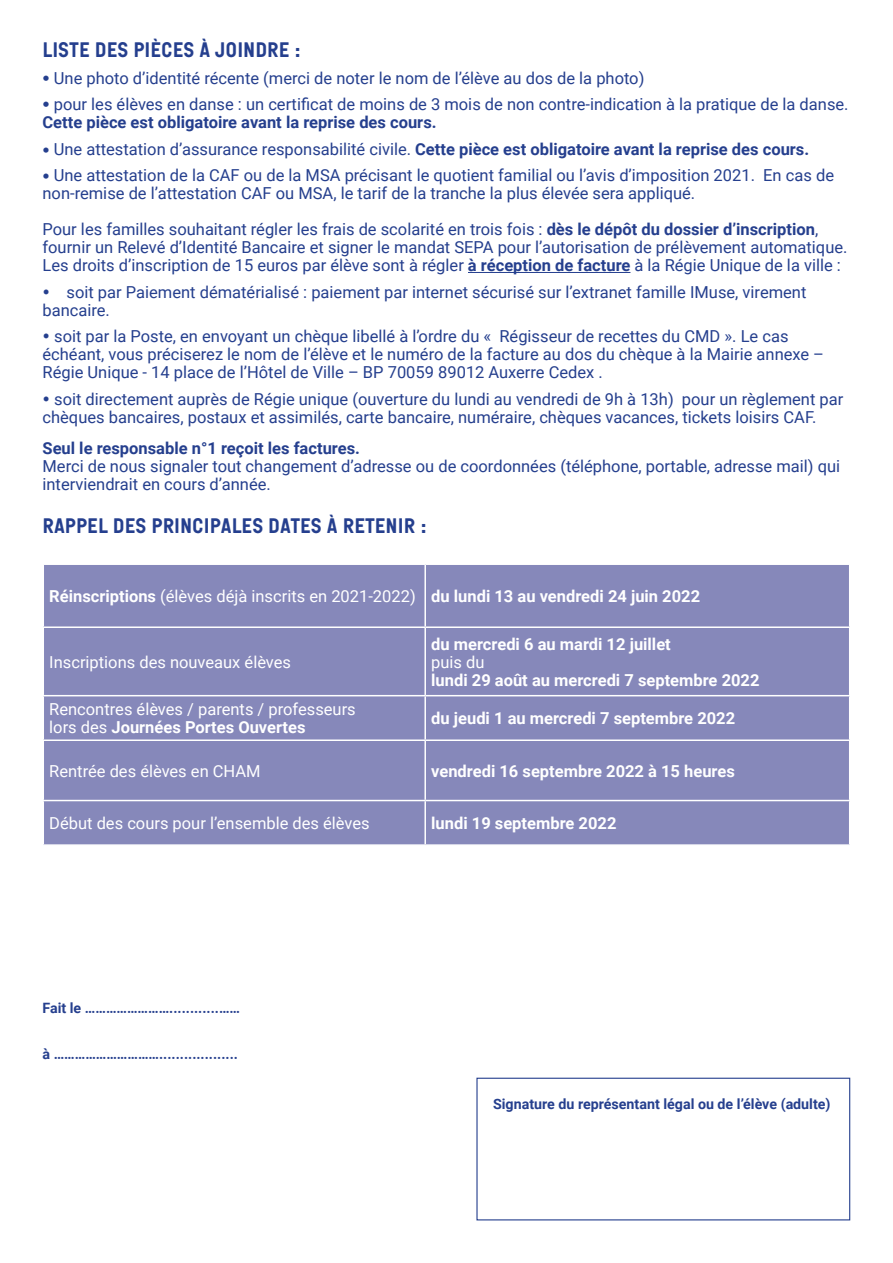
<style>
.page{position:relative;width:893px;height:1263px;background:#fff}
.page>*{position:absolute;margin:0;border:0;box-sizing:border-box;transform-origin:0 0}
.t1{font:21px "Auxerrenormal";color:#253f8e}
.t2{font:16.5px/18px "Roboto";color:#253f8e}
.t3{font:16.5px/18px "Roboto";color:#fff}
.t4{font:700 16.5px "Roboto";color:#253f8e}
.t5{font:700 16.5px "Roboto";color:#fff}
.t6{font:700 14.25px "Roboto";color:#253f8e}
.s1{font-family:"Auxerrenormal"}
.s2{font-family:"Georgia"}
.s3{font-weight:400}
.s4{font-family:"Georgia";font-weight:700}
.s5{font-weight:700}
</style>
<div class="page">
<div style="left:476px;top:1078px;width:374px;height:142px;border:1px solid #253f8e"></div>
<div style="left:44px;top:565px;width:805px;height:279px;background:#8688ba"></div>
<hr style="left:424px;top:565px;width:2px;height:61px;background:#fff">
<hr style="left:43px;top:626px;width:382px;height:2px;background:#fff">
<hr style="left:425px;top:626px;width:425px;height:2px;background:#fff">
<hr style="left:424px;top:628px;width:2px;height:67px;background:#fff">
<hr style="left:43px;top:695px;width:382px;height:1px;background:#fff">
<hr style="left:425px;top:695px;width:425px;height:1px;background:#fff">
<hr style="left:424px;top:696px;width:2px;height:43px;background:#fff">
<hr style="left:43px;top:739px;width:382px;height:2px;background:#fff">
<hr style="left:425px;top:739px;width:425px;height:2px;background:#fff">
<hr style="left:424px;top:741px;width:2px;height:59px;background:#fff">
<hr style="left:43px;top:800px;width:382px;height:1px;background:#fff">
<hr style="left:425px;top:800px;width:425px;height:1px;background:#fff">
<hr style="left:424px;top:801px;width:2px;height:43px;background:#fff">
<hr style="left:468px;top:272px;width:162px;height:1px;background:#253f8e">
<p class="t1" style="left:43px;top:39px;width:260px">LISTE DES PIÈCES À JOINDRE :</p>
<p class="t2" style="left:43px;top:68px;width:603px"><span class="s1">•</span> Une photo d’identité récente (merci de noter le nom de l’élève au dos de la photo)</p>
<p class="t2" style="left:43px;top:95px;width:808px"><span class="s1">•</span> pour les élèves en danse : un certificat de moins de 3 mois de non contre-indication à la pratique de la danse.</p>
<p class="t4" style="left:43px;top:111px;width:396px">Cette pièce est obligatoire avant la reprise des cours.</p>
<p class="t4" style="left:43px;top:137px;width:768px"><span class="s2">•</span> <span class="s3">Une attestation d’assurance responsabilité civile.</span> Cette pièce est obligatoire avant la reprise des cours.</p>
<p class="t2" style="left:43px;top:166px;width:793px"><span class="s4">•</span> Une attestation de la CAF ou de la MSA précisant le quotient familial ou l’avis d’imposition 2021. En cas de non-remise de l’attestation CAF ou MSA, le tarif de la tranche la plus élevée sera appliqué.</p>
<p class="t2" style="left:43px;top:220px;width:806px">Pour les familles souhaitant régler les frais de scolarité en trois fois : <span class="s5">dès le dépôt du dossier d’inscription</span>, fournir un Relevé d’Identité Bancaire et signer le mandat SEPA pour l’autorisation de prélèvement automatique.</p>
<p class="t2" style="left:43px;top:256px;width:800px">Les droits d’inscription de 15 euros par élève sont à régler <span class="s5">à réception de facture</span> à la Régie Unique de la ville :</p>
<p class="t2" style="left:43px;top:282px;width:765px">• soit par Paiement dématérialisé : paiement par internet sécurisé sur l’extranet famille IMuse, virement bancaire.</p>
<p class="t2" style="left:43px;top:327px;width:783px">• soit par la Poste, en envoyant un chèque libellé à l’ordre du « Régisseur de recettes du CMD ». Le cas échéant, vous préciserez le nom de l’élève et le numéro de la facture au dos du chèque à la Mairie annexe –<br>Régie Unique - 14 place de l’Hôtel de Ville – BP 70059 89012 Auxerre Cedex .</p>
<p class="t2" style="left:43px;top:389px;width:802px">• soit directement auprès de Régie unique (ouverture du lundi au vendredi de 9h à 13h) pour un règlement par chèques bancaires, postaux et assimilés, carte bancaire, numéraire, chèques vacances, tickets loisirs CAF.</p>
<p class="t4" style="left:43px;top:436px;width:319px">Seul le responsable n°1 reçoit les factures.</p>
<p class="t2" style="left:43px;top:456px;width:799px">Merci de nous signaler tout changement d’adresse ou de coordonnées (téléphone, portable, adresse mail) qui interviendrait en cours d’année.</p>
<p class="t1" style="left:43px;top:515px;width:386px">RAPPEL DES PRINCIPALES DATES À RETENIR :</p>
<p class="t3" style="left:49px;top:586px;width:368px"><span class="s5">Réinscriptions</span> (élèves déjà inscrits en 2021-2022)</p>
<p class="t5" style="left:431px;top:584px;width:270px">du lundi 13 au vendredi 24 juin 2022</p>
<p class="t3" style="left:49px;top:652px;width:243px">Inscriptions des nouveaux élèves</p>
<p class="t5" style="left:431px;top:632px;width:241px">du mercredi 6 au mardi 12 juillet</p>
<p class="t3" style="left:431px;top:652px;width:55px">puis du</p>
<p class="t5" style="left:431px;top:668px;width:330px">lundi 29 août au mercredi 7 septembre 2022</p>
<p class="t3" style="left:49px;top:700px;width:308px">Rencontres élèves / parents / professeurs lors des <span class="s5">Journées Portes Ouvertes</span></p>
<p class="t5" style="left:431px;top:707px;width:305px">du jeudi 1 au mercredi 7 septembre 2022</p>
<p class="t3" style="left:49px;top:761px;width:213px">Rentrée des élèves en CHAM</p>
<p class="t5" style="left:431px;top:759px;width:305px">vendredi 16 septembre 2022 à 15 heures</p>
<p class="t3" style="left:49px;top:813px;width:322px">Début des cours pour l’ensemble des élèves</p>
<p class="t5" style="left:431px;top:811px;width:187px">lundi 19 septembre 2022</p>
<p class="t6" style="left:43px;top:998px;width:199px">Fait le ……………………............……</p>
<p class="t6" style="left:43px;top:1044px;width:197px">à …………………………...................</p>
<p class="t6" style="left:493px;top:1093px;width:339px">Signature du représentant légal ou de l’élève (adulte)</p>
</div>
